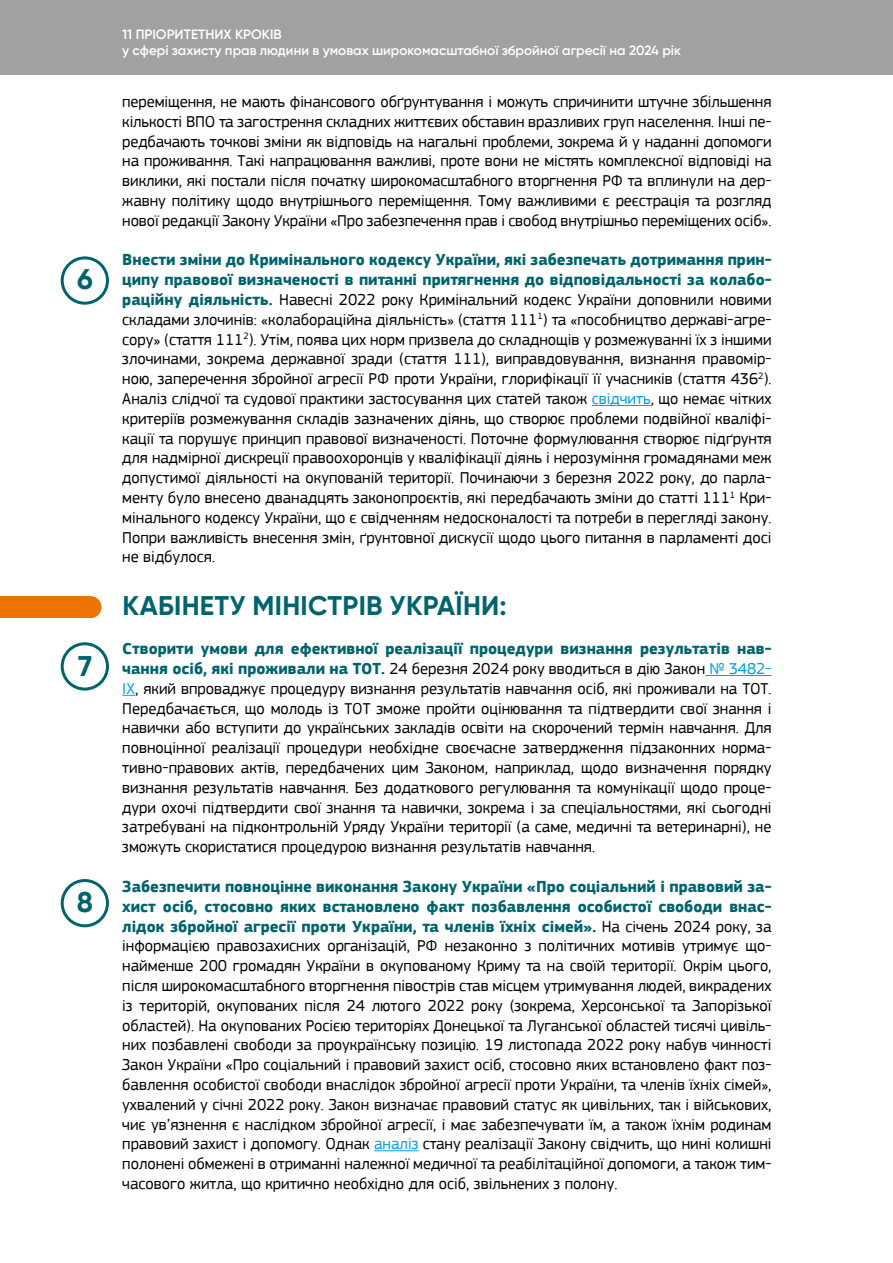
<style>
.page{position:relative;width:893px;height:1263px;background:#fff}
.page>*{position:absolute;margin:0;border:0;box-sizing:border-box;transform-origin:0 0}
.t1{font:700 28.5px "Gilroy";color:#00646d}
.t2{font:700 27px "Gilroy";letter-spacing:.01em;color:#00646d}
.t3{font:16.5px/19.8px "PF Square Sans Pro";color:#000;text-align:justify}
.t4{font:600 13.5px/16.2px "Gilroy";color:#fff}
.s1{font-weight:700;color:#00646d}
.s2{color:#009fe3}
</style>
<div class="page">
<div style="left:0;top:0;width:893px;height:75px;background:#a1a1a1"></div>
<hr style="left:592px;top:405px;width:59px;height:1px;background:#009fe3">
<hr style="left:705px;top:675px;width:66px;height:1px;background:#009fe3">
<svg style="left:122px;top:695px;width:13px;height:1px"></svg>
<hr style="left:374px;top:1150px;width:44px;height:1px;background:#009fe3">
<div style="left:61px;top:256px;width:48px;height:49px;border:3px solid #00646d;border-radius:50%"></div>
<div style="left:61px;top:642px;width:48px;height:48px;border:3px solid #00646d;border-radius:50%"></div>
<div style="left:61px;top:879px;width:48px;height:48px;border:3px solid #00646d;border-radius:50%"></div>
<div style="left:80px;top:596px;width:21px;height:22px;background:#ee7402;border-radius:50%"></div>
<div style="left:0;top:596px;width:90px;height:22px;background:#ee7402"></div>
<h1 class="t1" style="left:77px;top:262px;width:17px">6</h1>
<h1 class="t1" style="left:78px;top:648px;width:15px">7</h1>
<h1 class="t1" style="left:77px;top:884px;width:18px">8</h1>
<p class="t4" style="left:122px;top:26px;width:560px">11 ПРІОРИТЕТНИХ КРОКІВ<br>у сфері захисту прав людини в умовах широкомасштабної збройної агресії на 2024 рік</p>
<p class="t3" style="left:122px;top:92px;width:651px">переміщення, не мають фінансового обґрунтування і можуть спричинити штучне збільшення кількості ВПО та загострення складних життєвих обставин вразливих груп населення. Інші пе&shy;редбачають точкові зміни як відповідь на нагальні проблеми, зокрема й у наданні допомоги на проживання. Такі напрацювання важливі, проте вони не містять комплексної відповіді на виклики, які постали після початку широкомасштабного вторгнення РФ та вплинули на дер&shy;жавну політику щодо внутрішнього переміщення. Тому важливими є реєстрація та розгляд нової редакції Закону України «Про забезпечення прав і свобод внутрішньо переміщених осіб».</p>
<p class="t3" style="left:122px;top:250px;width:651px"><span class="s1">Внести зміни до Кримінального кодексу України, які забезпечать дотримання прин&shy;ципу правової визначеності в питанні притягнення до відповідальності за колабо&shy;раційну діяльність.</span> Навесні 2022 року Кримінальний кодекс України доповнили новими складами злочинів: «колабораційна діяльність» (стаття 111<sup>1</sup>) та «пособництво державі-агре&shy;сору» (стаття 111<sup>2</sup>). Утім, поява цих норм призвела до складнощів у розмежуванні їх з іншими злочинами, зокрема державної зради (стаття 111), виправдовування, визнання правомір&shy;ною, заперечення збройної агресії РФ проти України, глорифікації її учасників (стаття 436<sup>2</sup>).<br>Аналіз слідчої та судової практики застосування цих статей також <span class="s2">свідчить</span>, що немає чітких критеріїв розмежування складів зазначених діянь, що створює проблеми подвійної кваліфі&shy;кації та порушує принцип правової визначеності. Поточне формулювання створює підґрунтя для надмірної дискреції правоохоронців у кваліфікації діянь і нерозуміння громадянами меж допустимої діяльності на окупованій території. Починаючи з березня 2022 року, до парла&shy;менту було внесено дванадцять законопроєктів, які передбачають зміни до статті 111<sup>1</sup> Кри&shy;мінального кодексу України, що є свідченням недосконалості та потреби в перегляді закону.<br>Попри важливість внесення змін, ґрунтовної дискусії щодо цього питання в парламенті досі не відбулося.</p>
<h2 class="t2" style="left:122px;top:588px;width:386px">КАБІНЕТУ МІНІСТРІВ УКРАЇНИ:</h2>
<p class="t3" style="left:122px;top:639px;width:651px"><span class="s1">Створити умови для ефективної реалізації процедури визнання результатів нав&shy;чання осіб, які проживали на ТОТ.</span> 24 березня 2024 року вводиться в дію Закон <span class="s2">№ 3482- ІХ</span>, який впроваджує процедуру визнання результатів навчання осіб, які проживали на ТОТ.<br>Передбачається, що молодь із ТОТ зможе пройти оцінювання та підтвердити свої знання і навички або вступити до українських закладів освіти на скорочений термін навчання. Для повноцінної реалізації процедури необхідне своєчасне затвердження підзаконних норма&shy;тивно-правових актів, передбачених цим Законом, наприклад, щодо визначення порядку визнання результатів навчання. Без додаткового регулювання та комунікації щодо проце&shy;дури охочі підтвердити свої знання та навички, зокрема і за спеціальностями, які сьогодні затребувані на підконтрольній Уряду України території (а саме, медичні та ветеринарні), не зможуть скористатися процедурою визнання результатів навчання.</p>
<p class="t3" style="left:122px;top:877px;width:651px"><span class="s1">Забезпечити повноцінне виконання Закону України «Про соціальний і правовий за&shy;хист осіб, стосовно яких встановлено факт позбавлення особистої свободи внас&shy;лідок збройної агресії проти України, та членів їхніх сімей».</span> На січень 2024 року, за інформацією правозахисних організацій, РФ незаконно з політичних мотивів утримує що&shy;найменше 200 громадян України в окупованому Криму та на своїй території. Окрім цього, після широкомасштабного вторгнення півострів став місцем утримування людей, викрадених із територій, окупованих після 24 лютого 2022 року (зокрема, Херсонської та Запорізької областей). На окупованих Росією територіях Донецької та Луганської областей тисячі цивіль&shy;них позбавлені свободи за проукраїнську позицію. 19 листопада 2022 року набув чинності Закон України «Про соціальний і правовий захист осіб, стосовно яких встановлено факт поз&shy;бавлення особистої свободи внаслідок збройної агресії проти України, та членів їхніх сімей», ухвалений у січні 2022 року. Закон визначає правовий статус як цивільних, так і військових, чиє ув’язнення є наслідком збройної агресії, і має забезпечувати їм, а також їхнім родинам правовий захист і допомогу. Однак <span class="s2">аналіз</span> стану реалізації Закону свідчить, що нині колишні полонені обмежені в отриманні належної медичної та реабілітаційної допомоги, а також тим&shy;часового житла, що критично необхідно для осіб, звільнених з полону.</p>
</div>
